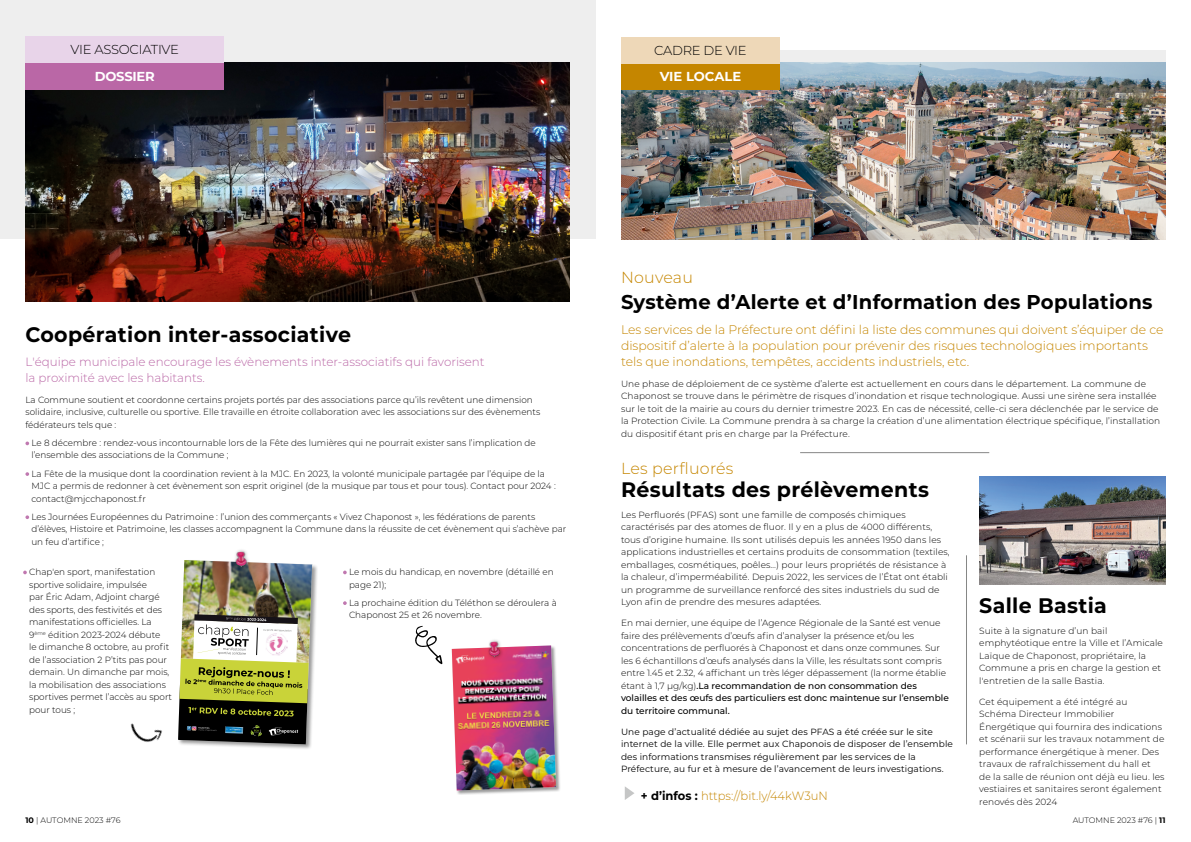
<style>
.page{position:relative;width:1191px;height:842px;background:#fff}
.page>*{position:absolute;margin:0;border:0;box-sizing:border-box;transform-origin:0 0}
.t1{font:700 21px "Montserrat";letter-spacing:.015em;color:#000}
.t2{font:700 20px "Montserrat";letter-spacing:.015em;color:#000}
.t3{font:300 16px "Montserrat";letter-spacing:.015em;color:#c58600}
.t4{font:300 13px "Montserrat";letter-spacing:-.02em;color:#000}
.t5{font:700 13px "Montserrat";letter-spacing:-.015em;color:#fff}
.t6{font:300 12.5px/16px "Montserrat";color:#c58600}
.t7{font:300 12px/16px "Montserrat";color:#ba67a6}
.t8{font:300 12px "Montserrat";color:#c58600;scale:.96 1}
.t9{font:300 9px/12.5px "Montserrat";color:#000}
.t10{font:9px/12.5px "Montserrat";letter-spacing:.01em;color:#000}
.t11{font:300 8px "Montserrat";letter-spacing:-.005em;color:#000}
.s1{font-weight:500}
.s2{font-weight:700;color:#000}
.s3{font-weight:700}
</style>
<div class="page">
<div style="left:0;top:0;width:595px;height:238px;background:#eee"></div>
<div style="left:177px;top:559px;width:141px;height:191px;background:#000;opacity:.4"></div>
<img style="left:178px;top:560px;width:134px;height:184px">
<div style="left:451px;top:645px;width:109px;height:150px;background:#000;opacity:.4"></div>
<img style="left:452px;top:645px;width:104px;height:145px">
<img style="left:26px;top:63px;width:544px;height:238px">
<div style="left:621px;top:50px;width:544px;height:13px;background:#eee"></div>
<img style="left:621px;top:63px;width:544px;height:177px">
<img style="left:979px;top:476px;width:186px;height:109px">
<div style="left:26px;top:63px;width:198px;height:27px;background:#ba67a6"></div>
<div style="left:26px;top:36px;width:198px;height:27px;background:#e8d4e9"></div>
<svg style="left:25px;top:442px;width:4px;height:3px"></svg>
<svg style="left:25px;top:472px;width:4px;height:4px"></svg>
<svg style="left:25px;top:515px;width:4px;height:4px"></svg>
<div style="left:621px;top:63px;width:159px;height:26px;background:#c58600"></div>
<div style="left:621px;top:37px;width:159px;height:27px;background:#eed8b8"></div>
<svg style="left:23px;top:571px;width:4px;height:3px"></svg>
<svg style="left:343px;top:571px;width:4px;height:3px"></svg>
<svg style="left:343px;top:601px;width:4px;height:4px"></svg>
<div style="left:233px;top:548px;width:18px;height:23px;background:#000;opacity:.4"></div>
<img style="left:231px;top:552px;width:20px;height:18px">
<div style="left:486px;top:638px;width:18px;height:23px;background:#000;opacity:.4"></div>
<img style="left:484px;top:641px;width:20px;height:19px">
<img style="left:130px;top:723px;width:32px;height:19px">
<hr style="left:800px;top:452px;width:189px;height:1px;background:#868786">
<svg style="left:625px;top:786px;width:9px;height:14px"></svg>
<hr style="left:966px;top:555px;width:1px;height:189px;background:#868786">
<svg style="left:415px;top:626px;width:27px;height:38px"></svg>
<h3 class="t4" style="left:71px;top:41px;width:110px">VIE ASSOCIATIVE</h3>
<h3 class="t5" style="left:95px;top:67px;width:61px">DOSSIER</h3>
<h3 class="t4" style="left:654px;top:42px;width:94px">CADRE DE VIE</h3>
<h3 class="t5" style="left:659px;top:67px;width:83px">VIE LOCALE</h3>
<h1 class="t1" style="left:25px;top:319px;width:327px">Coopération inter-associative</h1>
<h3 class="t7" style="left:25px;top:354px;width:460px">L'équipe municipale encourage les évènements inter-associatifs qui favorisent la proximité avec les habitants.</h3>
<p class="t9" style="left:25px;top:393px;width:516px">La Commune soutient et coordonne certains projets portés par des associations parce qu’ils revêtent une dimension solidaire, inclusive, culturelle ou sportive. Elle travaille en étroite collaboration avec les associations sur des évènements fédérateurs tels que :</p>
<p class="t9" style="left:31px;top:436px;width:506px">Le 8 décembre : rendez-vous incontournable lors de la Fête des lumières qui ne pourrait exister sans l’implication de l’ensemble des associations de la Commune ;</p>
<p class="t9" style="left:31px;top:467px;width:526px">La Fête de la musique dont la coordination revient à la MJC. En 2023, la volonté municipale partagée par l’équipe de la<br>MJC a permis de redonner à cet évènement son esprit originel (de la musique par tous et pour tous). Contact pour 2024 : contact@mjcchaponost.fr</p>
<p class="t9" style="left:31px;top:510px;width:536px">Les Journées Européennes du Patrimoine : l’union des commerçants « Vivez Chaponost », les fédérations de parents d’élèves, Histoire et Patrimoine, les classes accompagnent la Commune dans la réussite de cet évènement qui s’achève par un feu d’artifice ;</p>
<p class="t9" style="left:29px;top:565px;width:144px">Chap'en sport, manifestation sportive solidaire, impulsée<br>par Éric Adam, Adjoint chargé des sports, des festivités et des manifestations officielles. La<br>9<sup>ème</sup> édition 2023-2024 débute<br>le dimanche 8 octobre, au profit de l’association 2 P’tits pas pour demain. Un dimanche par mois, la mobilisation des associations sportives permet l’accès au sport pour tous ;</p>
<p class="t9" style="left:349px;top:565px;width:206px">Le mois du handicap, en novembre (détaillé en page 21);</p>
<p class="t9" style="left:349px;top:596px;width:209px">La prochaine édition du Téléthon se déroulera à<br>Chaponost 25 et 26 novembre.</p>
<h3 class="t3" style="left:621px;top:267px;width:73px">Nouveau</h3>
<h2 class="t2" style="left:621px;top:288px;width:533px">Système d’Alerte et d’Information des Populations</h2>
<p class="t6" style="left:621px;top:321px;width:544px">Les services de la Préfecture ont défini la liste des communes qui doivent s’équiper de ce dispositif d’alerte à la population pour prévenir des risques technologiques importants tels que inondations, tempêtes, accidents industriels, etc.</p>
<p class="t9" style="left:621px;top:377px;width:540px">Une phase de déploiement de ce système d’alerte est actuellement en cours dans le département. La commune de Chaponost se trouve dans le périmètre de risques d’inondation et risque technologique. Aussi une sirène sera installée sur le toit de la mairie au cours du dernier trimestre 2023. En cas de nécessité, celle-ci sera déclenchée par le service de la Protection Civile. La Commune prendra à sa charge la création d’une alimentation électrique spécifique, l’installation du dispositif étant pris en charge par la Préfecture.</p>
<h3 class="t3" style="left:621px;top:457px;width:114px">Les perfluorés</h3>
<h1 class="t1" style="left:621px;top:474px;width:309px">Résultats des prélèvements</h1>
<p class="t9" style="left:621px;top:508px;width:330px">Les Perfluorés (PFAS) sont une famille de composés chimiques caractérisés par des atomes de fluor. Il y en a plus de 4000 différents, tous d’origine humaine. Ils sont utilisés depuis les années 1950 dans les applications industrielles et certains produits de consommation (textiles, emballages, cosmétiques, poêles…) pour leurs propriétés de résistance à la chaleur, d’imperméabilité. Depuis 2022, les services de l’État ont établi un programme de surveillance renforcé des sites industriels du sud de Lyon afin de prendre des mesures adaptées.</p>
<p class="t9" style="left:621px;top:616px;width:329px">En mai dernier, une équipe de l’Agence Régionale de la Santé est venue faire des prélèvements d’œufs afin d’analyser la présence et/ou les concentrations de perfluorés à Chaponost et dans onze communes. Sur les 6 échantillons d’œufs analysés dans la Ville, les résultats sont compris entre 1.45 et 2.32, 4 affichant un très léger dépassement (la norme établie étant à 1,7 µg/kg)<span class="s1">.La recommandation de non consommation des volailles et des œufs des particuliers est donc maintenue sur l’ensemble du territoire communal.</span></p>
<p class="t10" style="left:621px;top:725px;width:333px">Une page d’actualité dédiée au sujet des PFAS a été créée sur le site internet de la ville. Elle permet aux Chaponois de disposer de l’ensemble des informations transmises régulièrement par les services de la Préfecture, au fur et à mesure de l’avancement de leurs investigations.</p>
<h3 class="t8" style="left:641px;top:787px;width:196px"><span class="s2">+ d’infos :</span> https://bit.ly/44kW3uN</h3>
<h1 class="t1" style="left:979px;top:590px;width:129px">Salle Bastia</h1>
<p class="t9" style="left:979px;top:624px;width:185px">Suite à la signature d’un bail emphytéotique entre la Ville et l’Amicale Laïque de Chaponost, propriétaire, la Commune a pris en charge la gestion et l'entretien de la salle Bastia.</p>
<p class="t9" style="left:979px;top:695px;width:187px">Cet équipement a été intégré au Schéma Directeur Immobilier Énergétique qui fournira des indications et scénarii sur les travaux notamment de performance énergétique à mener. Des travaux de rafraîchissement du hall et de la salle de réunion ont déjà eu lieu. les vestiaires et sanitaires seront également renovés dès 2024</p>
<p class="t11" style="left:26px;top:814px;width:97px"><span class="s3">10</span> | AUTOMNE 2023 #76</p>
<p class="t11" style="left:1072px;top:814px;width:94px">AUTOMNE 2023 #76 | <span class="s3">11</span></p>
</div>
